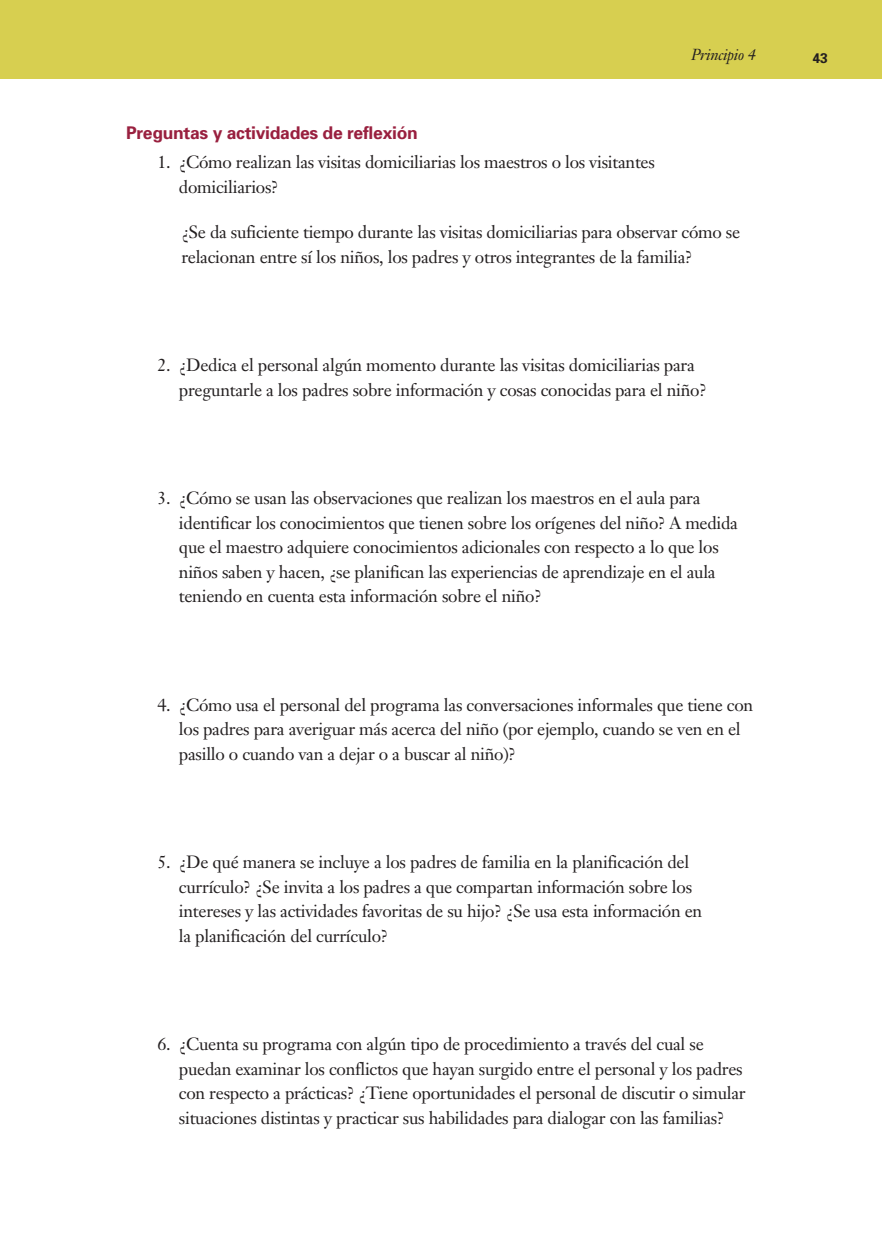
<style>
.page{position:relative;width:882px;height:1260px;background:#fff}
.page>*{position:absolute;margin:0;border:0;box-sizing:border-box;transform-origin:0 0}
.t1{font:17.5px/24.5px "Janson Text";letter-spacing:-.015em;color:#231f20}
.t2{font:700 17.5px "Univers";letter-spacing:-.015em;color:#99203f}
.t3{font:italic 15.75px "Janson Text";letter-spacing:-.015em;color:#231f20}
.t4{font:700 14px "Univers";color:#231f20}
</style>
<div class="page">
<div style="left:0;top:0;width:882px;height:79px;background:#d7cf50"></div>
<p class="t3" style="left:691px;top:49px;width:66px">Principio 4</p>
<p class="t4" style="left:812px;top:53px;width:17px">43</p>
<h2 class="t2" style="left:126px;top:126px;width:293px">Preguntas y actividades de reflexión</h2>
<p class="t1" style="left:179px;top:152px;width:477px;text-indent:-21px">1. ¿Cómo realizan las visitas domiciliarias los maestros o los visitantes domiciliarios?</p>
<p class="t1" style="left:181px;top:222px;width:560px">¿Se da suficiente tiempo durante las visitas domiciliarias para observar cómo se relacionan entre sí los niños, los padres y otros integrantes de la familia?</p>
<p class="t1" style="left:179px;top:355px;width:529px;text-indent:-21px">2. ¿Dedica el personal algún momento durante las visitas domiciliarias para preguntarle a los padres sobre información y cosas conocidas para el niño?</p>
<p class="t1" style="left:179px;top:488px;width:561px;text-indent:-21px">3. ¿Cómo se usan las observaciones que realizan los maestros en el aula para identificar los conocimientos que tienen sobre los orígenes del niño? A medida que el maestro adquiere conocimientos adicionales con respecto a lo que los niños saben y hacen, ¿se planifican las experiencias de aprendizaje en el aula teniendo en cuenta esta información sobre el niño?</p>
<p class="t1" style="left:179px;top:694px;width:576px;text-indent:-21px">4. ¿Cómo usa el personal del programa las conversaciones informales que tiene con los padres para averiguar más acerca del niño (por ejemplo, cuando se ven en el pasillo o cuando van a dejar o a buscar al niño)?</p>
<p class="t1" style="left:179px;top:852px;width:525px;text-indent:-21px">5. ¿De qué manera se incluye a los padres de familia en la planificación del currículo? ¿Se invita a los padres a que compartan información sobre los intereses y las actividades favoritas de su hijo? ¿Se usa esta información en la planificación del currículo?</p>
<p class="t1" style="left:179px;top:1034px;width:568px;text-indent:-21px">6. ¿Cuenta su programa con algún tipo de procedimiento a través del cual se puedan examinar los conflictos que hayan surgido entre el personal y los padres con respecto a prácticas? ¿Tiene oportunidades el personal de discutir o simular situaciones distintas y practicar sus habilidades para dialogar con las familias?</p>
</div>
